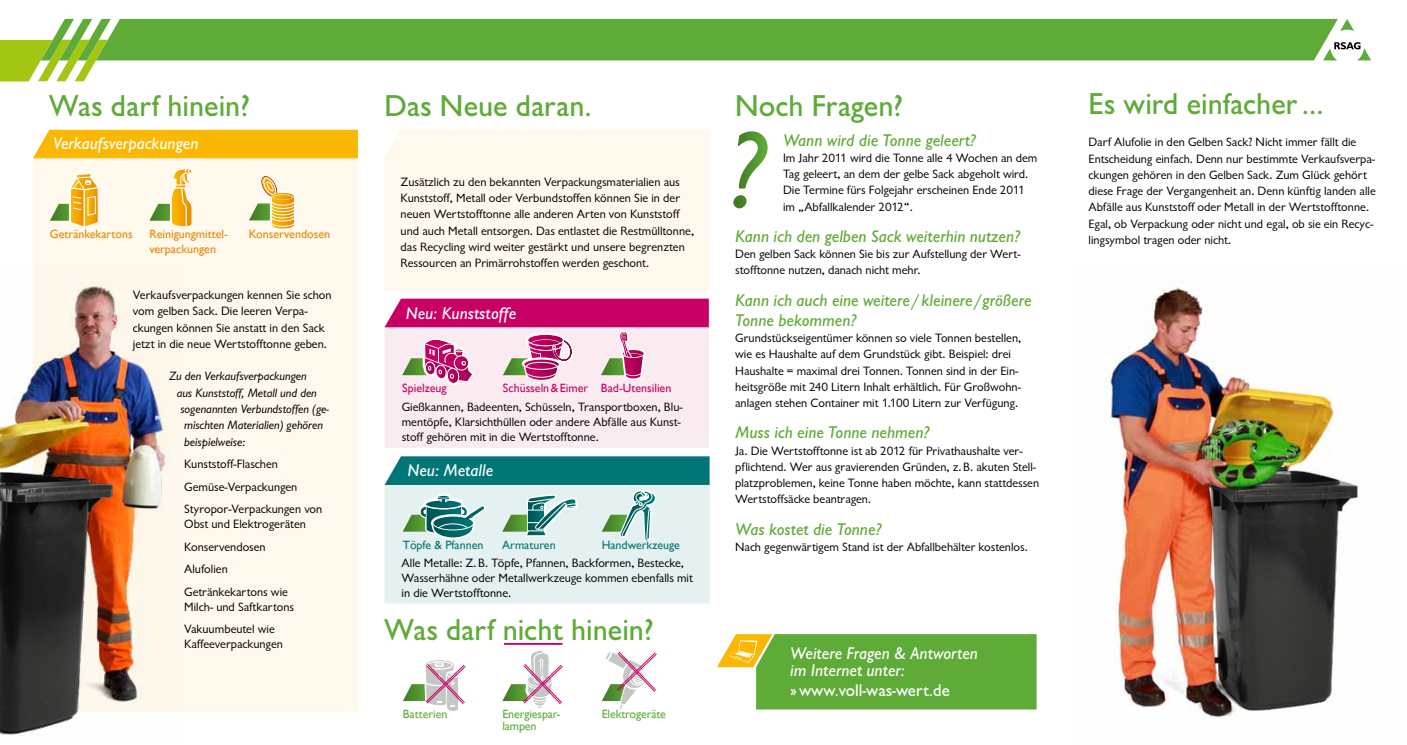
<style>
.page{position:relative;width:1407px;height:745px;background:#fff}
.page>*{position:absolute;margin:0;border:0;box-sizing:border-box;transform-origin:0 0}
.t1{font:500 31.25px "Chantilly";color:#5eab37}
.t2{font:italic 500 17.5px/20px "Chantilly";color:#5eab37}
.t3{font:italic 500 17.5px/16.2px "Chantilly";color:#fff}
.t4{font:500 17.5px "Chantilly";color:#fff}
.t5{font:12.5px/16.2px "Chantilly";color:#000}
.t6{font:italic 12.5px "Chantilly";letter-spacing:-.005em;color:#000}
.t7{font:12px "Gill Sans";color:#ea8700}
.t8{font:12px/12px "Gill Sans";letter-spacing:-.01em;color:#5eab37}
.t9{font:12px "Gill Sans";color:#c80064}
.t10{font:12px "Gill Sans";color:#007776}
</style>
<div class="page">
<div style="left:384px;top:130px;width:325px;height:160px;background:#fff8ec"></div>
<div style="left:385px;top:402px;width:324px;height:45px;background:#faebf0"></div>
<div style="left:384px;top:541px;width:325px;height:62px;background:#e5f0f0"></div>
<div style="left:33px;top:158px;width:325px;height:553px;background:#fff8ec"></div>
<svg style="left:1338px;top:19px;width:33px;height:41px"></svg>
<svg style="left:0;top:19px;width:111px;height:62px"></svg>
<div style="left:96px;top:19px;width:1242px;height:41px;background:#5eab37"></div>
<svg style="left:50px;top:171px;width:51px;height:57px;background:#ebd28d"></svg>
<svg style="left:149px;top:167px;width:44px;height:60px;background:#e9d697"></svg>
<svg style="left:733px;top:131px;width:35px;height:78px"></svg>
<div style="left:33px;top:130px;width:325px;height:28px;background:#fab704"></div>
<svg style="left:717px;top:634px;width:319px;height:75px;background:#6fb247"></svg>
<img style="left:728px;top:638px;width:30px;height:25px">
<hr style="left:504px;top:642px;width:58px;height:2px;background:#c80064">
<svg style="left:249px;top:175px;width:47px;height:55px;background:#e7d49a"></svg>
<svg style="left:384px;top:456px;width:325px;height:85px;background:#82b9b5"></svg>
<svg style="left:403px;top:660px;width:63px;height:51px"></svg>
<svg style="left:502px;top:651px;width:61px;height:57px"></svg>
<img style="left:0;top:267px;width:181px;height:468px">
<img style="left:1100px;top:287px;width:260px;height:432px">
<svg style="left:602px;top:651px;width:55px;height:57px"></svg>
<svg style="left:384px;top:298px;width:325px;height:104px;background:#e298ba"></svg>
<h1 class="t1" style="left:49px;top:88px;width:203px">Was darf hinein?</h1>
<h1 class="t1" style="left:384px;top:88px;width:209px">Das Neue daran.</h1>
<h1 class="t1" style="left:735px;top:88px;width:170px">Noch Fragen?</h1>
<h2 class="t3" style="left:53px;top:135px;width:147px">Verkaufsverpackungen</h2>
<p class="t7" style="left:50px;top:227px;width:84px">Getränkekartons</p>
<p class="t7" style="left:149px;top:227px;width:80px">Reinigungmittel-</p>
<p class="t7" style="left:249px;top:227px;width:83px">Konservendosen</p>
<p class="t7" style="left:149px;top:242px;width:68px">verpackungen</p>
<p class="t5" style="left:133px;top:287px;width:200px">Verkaufsverpackungen kennen Sie schon vom gelben Sack. Die leeren Verpa&shy;ckungen können Sie anstatt in den Sack jetzt in die neue Wertstofftonne geben.</p>
<p class="t6" style="left:169px;top:369px;width:139px">Zu den Verkaufsverpackungen</p>
<p class="t6" style="left:177px;top:385px;width:142px">aus Kunststoff, Metall und den</p>
<p class="t6" style="left:180px;top:402px;width:150px">sogenannten Verbundstoffen (ge-</p>
<p class="t6" style="left:184px;top:418px;width:140px">mischten Materialien) gehören</p>
<p class="t6" style="left:184px;top:434px;width:63px">beispielweise:</p>
<p class="t5" style="left:184px;top:452px;width:140px;line-height:22.5px">Kunststoff-Flaschen<br>Gemüse-Verpackungen<br>Styropor-Verpackungen von</p>
<p class="t5" style="left:184px;top:512px;width:123px;line-height:22.5px">Obst und Elektrogeräten<br>Konservendosen<br>Alufolien<br>Getränkekartons wie</p>
<p class="t5" style="left:184px;top:595px;width:111px;line-height:22.5px">Milch- und Saftkartons<br>Vakuumbeutel wie</p>
<p class="t5" style="left:184px;top:635px;width:100px">Kaffeeverpackungen</p>
<p class="t5" style="left:401px;top:174px;width:295px">Zusätzlich zu den bekannten Verpackungsmaterialien aus Kunststoff, Metall oder Verbundstoffen können Sie in der neuen Wertstofftonne alle anderen Arten von Kunststoff und auch Metall entsorgen. Das entlastet die Restmülltonne, das Recycling wird weiter gestärkt und unsere begrenzten Ressourcen an Primärrohstoffen werden geschont.</p>
<h2 class="t3" style="left:406px;top:305px;width:112px">Neu: Kunststoffe</h2>
<p class="t9" style="left:402px;top:381px;width:46px">Spielzeug</p>
<p class="t9" style="left:503px;top:381px;width:87px">Schüsseln&amp;Eimer</p>
<p class="t9" style="left:601px;top:381px;width:72px">Bad-Utensilien</p>
<p class="t5" style="left:402px;top:399px;width:283px;line-height:15px">Gießkannen, Badeenten, Schüsseln, Transportboxen, Blu&shy;mentöpfe, Klarsichthüllen oder andere Abfälle aus Kunst&shy;stoff gehören mit in die Wertstofftonne.</p>
<h2 class="t3" style="left:407px;top:462px;width:87px">Neu: Metalle</h2>
<h2 class="t2" style="left:783px;top:130px;width:195px">Wann wird die Tonne geleert?</h2>
<p class="t5" style="left:783px;top:150px;width:256px">Im Jahr 2011 wird die Tonne alle 4 Wochen an dem Tag geleert, an dem der gelbe Sack abgeholt wird.<br>Die Termine fürs Folgejahr erscheinen Ende 2011 im „Abfallkalender 2012“.</p>
<h2 class="t2" style="left:735px;top:226px;width:287px">Kann ich den gelben Sack weiterhin nutzen?</h2>
<p class="t5" style="left:735px;top:246px;width:287px">Den gelben Sack können Sie bis zur Aufstellung der Wert&shy;stofftonne nutzen, danach nicht mehr.</p>
<h2 class="t2" style="left:735px;top:290px;width:298px">Kann ich auch eine weitere / kleinere /größere<br>Tonne bekommen?</h2>
<p class="t5" style="left:735px;top:330px;width:288px">Grundstückseigentümer können so viele Tonnen bestellen, wie es Haushalte auf dem Grundstück gibt. Beispiel: drei Haushalte = maximal drei Tonnen. Tonnen sind in der Ein&shy;heitsgröße mit 240 Litern Inhalt erhältlich. Für Großwohn&shy;anlagen stehen Container mit 1.100 Litern zur Verfügung.</p>
<h2 class="t2" style="left:735px;top:422px;width:196px">Muss ich eine Tonne nehmen?</h2>
<p class="t5" style="left:735px;top:442px;width:305px">Ja. Die Wertstofftonne ist ab 2012 für Privathaushalte ver&shy;pflichtend. Wer aus gravierenden Gründen, z.B. akuten Stell&shy;platzproblemen, keine Tonne haben möchte, kann stattdessen Wertstoffsäcke beantragen.</p>
<h2 class="t2" style="left:735px;top:519px;width:148px">Was kostet die Tonne?</h2>
<p class="t10" style="left:403px;top:537px;width:82px">Töpfe &amp; Pfannen</p>
<p class="t10" style="left:502px;top:537px;width:55px">Armaturen</p>
<p class="t10" style="left:602px;top:537px;width:80px">Handwerkzeuge</p>
<p class="t5" style="left:735px;top:538px;width:294px">Nach gegenwärtigem Stand ist der Abfallbehälter kostenlos.</p>
<p class="t5" style="left:402px;top:555px;width:293px;line-height:15px">Alle Metalle: Z.B. Töpfe, Pfannen, Backformen, Bestecke,<br>Wasserhähne oder Metallwerkzeuge kommen ebenfalls mit in die Wertstofftonne.</p>
<h1 class="t1" style="left:384px;top:612px;width:271px">Was darf nicht hinein?</h1>
<p class="t8" style="left:403px;top:707px;width:46px">Batterien</p>
<p class="t8" style="left:502px;top:707px;width:60px">Energiespar&shy;lampen</p>
<p class="t8" style="left:602px;top:707px;width:66px">Elektrogeräte</p>
<h2 class="t3" style="left:790px;top:645px;width:189px">Weitere Fragen &amp; Antworten im Internet unter:</h2>
<h2 class="t4" style="left:790px;top:680px;width:161px">»www.voll-was-wert.de</h2>
<h1 class="t1" style="left:1088px;top:86px;width:237px">Es wird einfacher…</h1>
<p class="t5" style="left:1088px;top:134px;width:289px">Darf Alufolie in den Gelben Sack? Nicht immer fällt die Entscheidung einfach. Denn nur bestimmte Verkaufsverpa&shy;ckungen gehören in den Gelben Sack. Zum Glück gehört diese Frage der Vergangenheit an. Denn künftig landen alle Abfälle aus Kunststoff oder Metall in der Wertstofftonne.<br>Egal, ob Verpackung oder nicht und egal, ob sie ein Recyc&shy;lingsymbol tragen oder nicht.</p>
</div>
